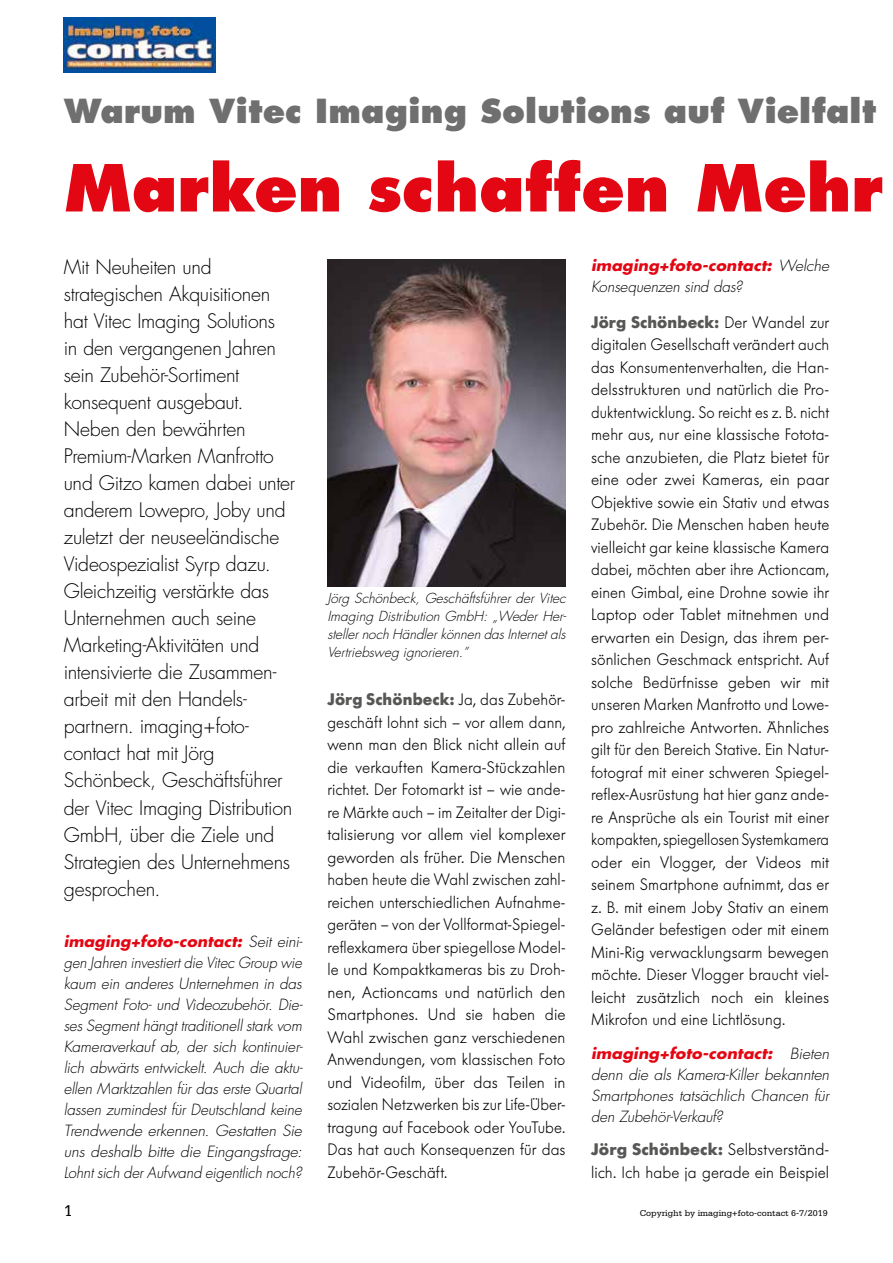
<style>
.page{position:relative;width:893px;height:1263px;background:#fff}
.page>*{position:absolute;margin:0;border:0;box-sizing:border-box;transform-origin:0 0}
.t1{font:800 63px "Futura";color:#e30613}
.t2{font:800 32.25px "Futura";letter-spacing:.005em;color:#706f6f}
.t3{font:300 19.5px/27px "Futura";letter-spacing:-.01em;color:#000}
.t4{font:300 16.5px/22.5px "Futura BQ";letter-spacing:.005em;color:#000;text-align:justify;scale:.95 1}
.t5{font:300 16.5px/22.5px "Futura BQ";letter-spacing:.005em;color:#000}
.t6{font:16.5px "Serifa";color:#000}
.t7{font:italic 300 15px/21px "Futura";letter-spacing:-.005em;color:#000;text-align:justify}
.t8{font:italic 300 15px/21px "Futura";letter-spacing:-.005em;color:#000;scale:1.05 1}
.t9{font:italic 300 13.5px/18px "Futura";color:#000;text-align:justify}
.t10{font:9px "Serifa";color:#000}
.s1{font-weight:700;color:#e30613}
.s2{font-weight:700;color:#575756}
</style>
<div class="page">
<img style="left:327px;top:259px;width:239px;height:328px">
<img style="left:64px;top:17px;width:152px;height:56px">
<h2 class="t2" style="left:64px;top:91px;width:814px">Warum Vitec Imaging Solutions auf Vielfalt</h2>
<h1 class="t1" style="left:64px;top:149px;width:820px">Marken schaffen Mehr</h1>
<p class="t3" style="left:64px;top:254px;width:233px">Mit Neuheiten und strategischen Akquisitionen hat Vitec Imaging Solutions<br>in den vergangenen Jahren sein Zubehör-Sortiment konsequent ausgebaut.<br>Neben den bewährten<br>Premium-Marken Manfrotto und Gitzo kamen dabei unter anderem Lowepro, Joby und zuletzt der neuseeländische<br>Videospezialist Syrp dazu.<br>Gleichzeitig verstärkte das<br>Unternehmen auch seine<br>Marketing-Aktivitäten und intensivierte die Zusammen&shy;arbeit mit den Handels&shy;partnern. imaging+foto&shy;contact hat mit Jörg<br>Schönbeck, Geschäftsführer der Vitec Imaging Distribution<br>GmbH, über die Ziele und<br>Strategien des Unternehmens gesprochen.</p>
<p class="t7" style="left:64px;top:931px;width:240px"><span class="s1">imaging+foto-contact:</span> Seit eini&shy;gen Jahren investiert die Vitec Group wie kaum ein anderes Unternehmen in das Segment Foto- und Videozubehör. Die&shy;ses Segment hängt traditionell stark vom Kameraverkauf ab, der sich kontinuier&shy;lich abwärts entwickelt. Auch die aktu&shy;ellen Marktzahlen für das erste Quartal lassen zumindest für Deutschland keine Trendwende erkennen. Gestatten Sie uns deshalb bitte die Eingangsfrage:<br>Lohnt sich der Aufwand eigentlich noch?</p>
<p class="t9" style="left:327px;top:589px;width:241px">Jörg Schönbeck, Geschäftsführer der Vitec Imaging Distribution GmbH: „Weder Her&shy;steller noch Händler können das Internet als Vertriebsweg ignorieren.”</p>
<p class="t4" style="left:327px;top:688px;width:252px"><span class="s2">Jörg Schönbeck:</span> Ja, das Zubehör&shy;geschäft lohnt sich – vor allem dann, wenn man den Blick nicht allein auf die verkauften Kamera-Stückzahlen richtet. Der Fotomarkt ist – wie ande&shy;re Märkte auch – im Zeitalter der Digi&shy;talisierung vor allem viel komplexer geworden als früher. Die Menschen haben heute die Wahl zwischen zahl&shy;reichen unterschiedlichen Aufnahme&shy;geräten – von der Vollformat-Spiegel&shy;reflexkamera über spiegellose Model&shy;le und Kompaktkameras bis zu Droh&shy;nen, Actioncams und natürlich den Smartphones. Und sie haben die Wahl zwischen ganz verschiedenen Anwendungen, vom klassischen Foto und Videofilm, über das Teilen in sozialen Netzwerken bis zur Life-Über&shy;tragung auf Facebook oder YouTube.<br>Das hat auch Konsequenzen für das Zubehör-Geschäft.</p>
<p class="t8" style="left:591px;top:256px;width:228px"><span class="s1">imaging+foto-contact:</span> Welche<br>Konsequenzen sind das?</p>
<p class="t4" style="left:591px;top:311px;width:252px"><span class="s2">Jörg Schönbeck:</span> Der Wandel zur digitalen Gesellschaft verändert auch das Konsumentenverhalten, die Han&shy;delsstrukturen und natürlich die Pro&shy;duktentwicklung. So reicht es z. B. nicht mehr aus, nur eine klassische Fotota&shy;sche anzubieten, die Platz bietet für eine oder zwei Kameras, ein paar Objektive sowie ein Stativ und etwas Zubehör. Die Menschen haben heute vielleicht gar keine klassische Kamera dabei, möchten aber ihre Actioncam, einen Gimbal, eine Drohne sowie ihr Laptop oder Tablet mitnehmen und erwarten ein Design, das ihrem per&shy;sönlichen Geschmack entspricht. Auf solche Bedürfnisse geben wir mit unseren Marken Manfrotto und Lowe&shy;pro zahlreiche Antworten. Ähnliches gilt für den Bereich Stative. Ein Natur&shy;fotograf mit einer schweren Spiegel&shy;reflex-Ausrüstung hat hier ganz ande&shy;re Ansprüche als ein Tourist mit einer kompakten, spiegellosen Systemkamera oder ein Vlogger, der Videos mit seinem Smartphone aufnimmt, das er z. B. mit einem Joby Stativ an einem Geländer befestigen oder mit einem Mini-Rig verwacklungsarm bewegen möchte. Dieser Vlogger braucht viel&shy;leicht zusätzlich noch ein kleines Mikrofon und eine Lichtlösung.</p>
<p class="t8" style="left:591px;top:1043px;width:228px;text-align:justify"><span class="s1">imaging+foto-contact:</span> Bieten denn die als Kamera-Killer bekannten Smartphones tatsächlich Chancen für den Zubehör-Verkauf?</p>
<p class="t5" style="left:591px;top:1138px;width:240px"><span class="s2">Jörg Schönbeck:</span> Selbstverständ&shy;lich. Ich habe ja gerade ein Beispiel</p>
<p class="t6" style="left:64px;top:1201px;width:11px">1</p>
<p class="t10" style="left:640px;top:1208px;width:189px">Copyright by imaging+foto-contact 6-7/2019</p>
</div>
